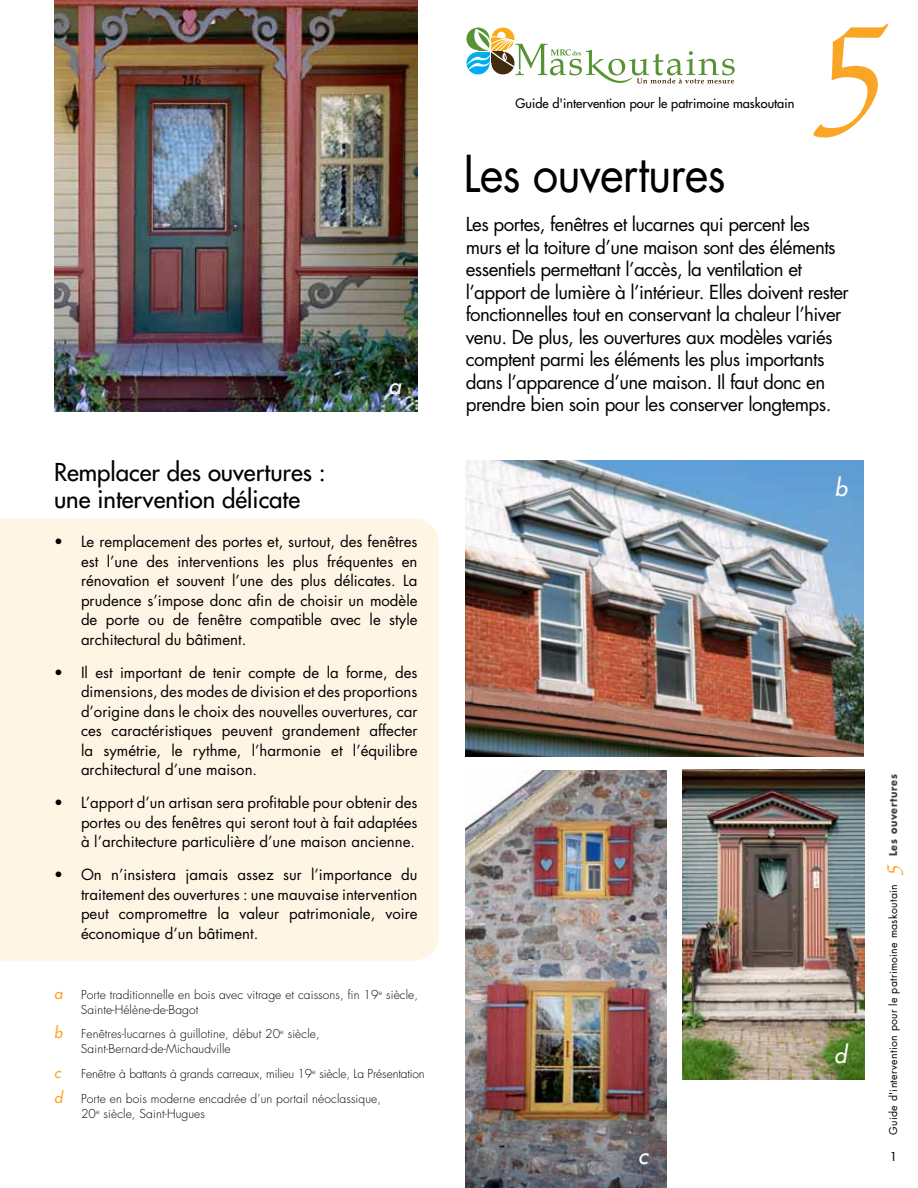
<style>
.page{position:relative;width:918px;height:1188px;background:#fff}
.page>*{position:absolute;margin:0;border:0;box-sizing:border-box;transform-origin:0 0}
.t1{font:157.5px "Duc De Berry LT Std";color:#faa526}
.t2{font:49.5px "Futura Std";letter-spacing:-.02em;color:#000;scale:.92 1}
.t3{font:500 24px/27px "Futura Std";color:#000}
.t4{font:italic 500 22.5px "Futura Std";color:#fff}
.t5{font:18.75px/22.5px "Futura Std";letter-spacing:-.03em;color:#000}
.t6{font:15px/19.5px "Futura Std";color:#000;text-align:justify}
.t7{font:italic 500 15px "Futura Std";color:#faa526}
.t8{font:500 12.75px "Futura Std";color:#000}
.t9{font:300 12px/15px "Futura Std";letter-spacing:.01em;color:#000}
.t10{font:300 12px/25px "Futura Std";letter-spacing:-.01em;color:#000}
.t11{font:500 12px "Futura Std";color:#000}
.t12{font:10.5px "Futura Std";letter-spacing:.03em;color:#000}
.s1{font-weight:500;font-style:italic;font-size:15px;color:#faa526}
.s2{font-family:"Duc De Berry LT Std";font-size:22.5px;color:#faa526}
.s3{font-weight:700;color:#414042}
</style>
<div class="page">
<img style="left:54px;top:0;width:363px;height:411px">
<div style="left:0;top:518px;width:439px;height:443px;background:#fff5e5"></div>
<img style="left:466px;top:461px;width:398px;height:296px">
<img style="left:466px;top:770px;width:201px;height:418px">
<img style="left:682px;top:770px;width:183px;height:310px">
<svg style="left:466px;top:28px;width:269px;height:56px"></svg>
<h3 class="t4" style="left:389px;top:372px;width:14px">a</h3>
<h3 class="t3" style="left:54px;top:458px;width:273px">Remplacer des ouvertures : une intervention délicate</h3>
<p class="t6" style="left:81px;top:532px;width:338px;text-indent:-27px">• Le remplacement des portes et, surtout, des fenêtres est l’une des interventions les plus fréquentes en rénovation et souvent l’une des plus délicates. La prudence s’impose donc afin de choisir un modèle de porte ou de fenêtre compatible avec le style architectural du bâtiment.</p>
<p class="t6" style="left:81px;top:663px;width:338px;text-indent:-27px">• Il est important de tenir compte de la forme, des dimensions, des modes de division et des proportions d’origine dans le choix des nouvelles ouvertures, car ces caractéristiques peuvent grandement affecter la symétrie, le rythme, l’harmonie et l’équilibre architectural d’une maison.</p>
<p class="t6" style="left:81px;top:793px;width:338px;text-indent:-27px">• L’apport d’un artisan sera profitable pour obtenir des portes ou des fenêtres qui seront tout à fait adaptées à l’architecture particulière d’une maison ancienne.</p>
<p class="t6" style="left:81px;top:865px;width:338px;text-indent:-27px">• On n’insistera jamais assez sur l’importance du traitement des ouvertures : une mauvaise intervention peut compromettre la valeur patrimoniale, voire économique d’un bâtiment.</p>
<p class="t9" style="left:81px;top:987px;width:339px;text-indent:-27px"><span class="s1">a</span> Porte traditionnelle en bois avec vitrage et caissons, fin 19<sup>e</sup> siècle,<br>Sainte-Hélène-de-Bagot</p>
<p class="t9" style="left:81px;top:1027px;width:240px;text-indent:-27px"><span class="s1">b</span> Fenêtres-lucarnes à guillotine, début 20<sup>e</sup> siècle,<br>Saint-Bernard-de-Michaudville</p>
<p class="t7" style="left:54px;top:1064px;width:8px">c</p>
<p class="t10" style="left:54px;top:1062px;width:372px;text-indent:27px">Fenêtre à battants à grands carreaux, milieu 19<sup>e</sup> siècle, La Présentation <span class="s1">d</span> Porte en bois moderne encadrée d’un portail néoclassique,</p>
<p class="t9" style="left:81px;top:1107px;width:126px">20<sup>e</sup> siècle, Saint-Hugues</p>
<p class="t8" style="left:516px;top:96px;width:280px">Guide d'intervention pour le patrimoine maskoutain</p>
<h2 class="t2" style="left:464px;top:142px;width:286px">Les ouvertures</h2>
<h1 class="t1" style="left:822px;top:-44px;width:66px">5</h1>
<p class="t5" style="left:466px;top:213px;width:385px">Les portes, fenêtres et lucarnes qui percent les murs et la toiture d’une maison sont des éléments essentiels permettant l’accès, la ventilation et l’apport de lumière à l’intérieur. Elles doivent rester fonctionnelles tout en conservant la chaleur l’hiver venu. De plus, les ouvertures aux modèles variés comptent parmi les éléments les plus importants dans l’apparence d’une maison. Il faut donc en prendre bien soin pour les conserver longtemps.</p>
<h3 class="t4" style="left:638px;top:1141px;width:11px">c</h3>
<h3 class="t4" style="left:835px;top:474px;width:14px">b</h3>
<h3 class="t4" style="left:834px;top:1041px;width:14px">d</h3>
<p class="t12" style="left:887px;top:1135px;width:362px;rotate:-90deg">Guide d'intervention pour le patrimoine maskoutain <span class="s2">5</span> <span class="s3">Les ouvertures</span></p>
<p class="t11" style="left:890px;top:1149px;width:8px">1</p>
</div>
